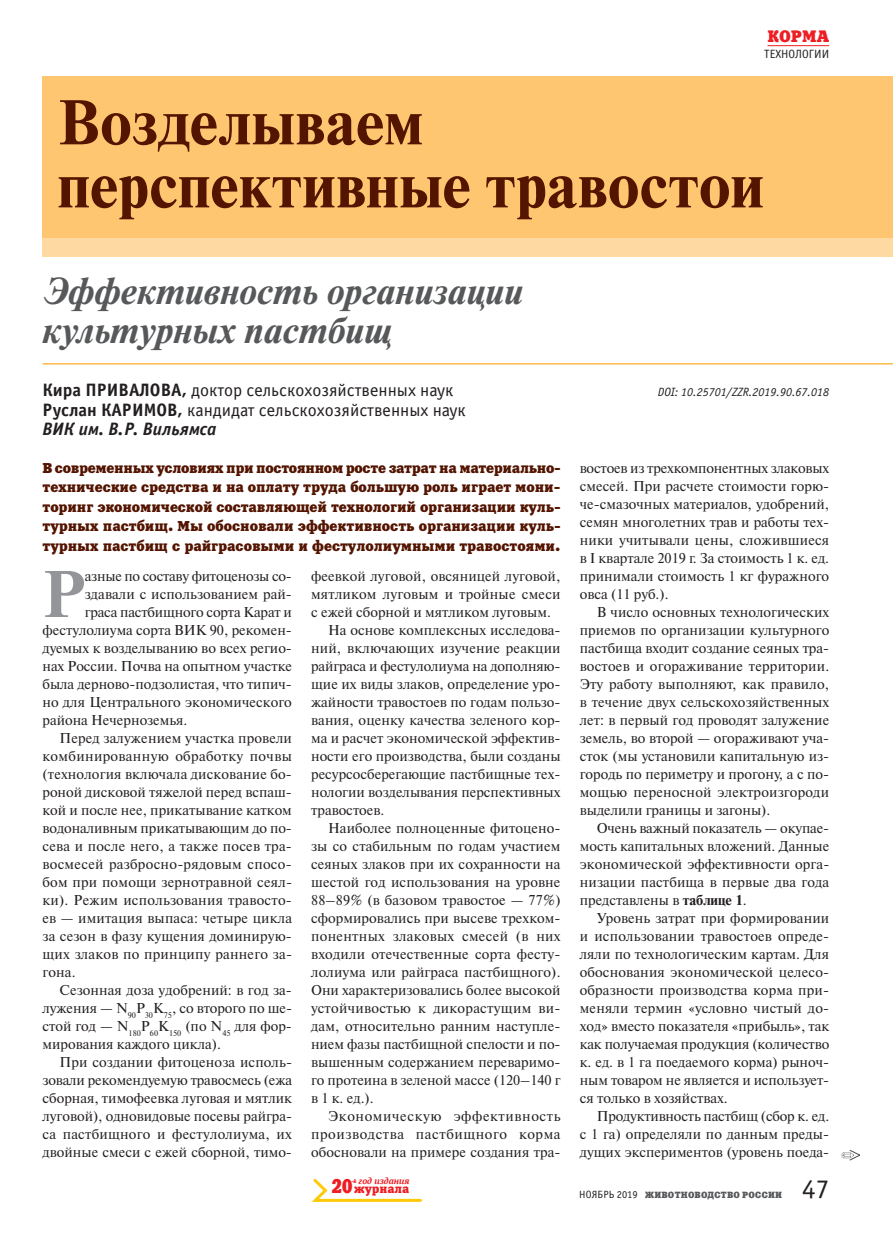
<style>
.page{position:relative;width:893px;height:1234px;background:#fff}
.page>*{position:absolute;margin:0;border:0;box-sizing:border-box;transform-origin:0 0}
.t1{font:700 65.7px "Newton C";color:#939598}
.t2{font:700 63px/63px "Newton C";letter-spacing:.005em;color:#531400}
.t3{font:italic 700 37.5px/39px "Newton C";color:#57585a}
.t4{font:27px "Officina Sans C";color:#231f20}
.t5{font:19.8px "Xenia C";color:#ee1d23;scale:.83 1}
.t6{font:18px/19.5px "Officina Sans C";color:#231f20}
.t7{font:16.5px "Xenia C";color:#ee1d23}
.t8{font:14.25px/18px "Newton C";letter-spacing:.005em;color:#231f20;text-align:justify}
.t9{font:14.25px/19.5px "Xenia C";letter-spacing:-.005em;color:#531400;text-align:justify}
.t10{font:14.25px "Newton C";letter-spacing:-.015em;color:#231f20}
.t11{font:14.25px "Newton C";letter-spacing:.025em;color:#231f20}
.t12{font:14.25px "Newton C";letter-spacing:.04em;color:#231f20}
.t13{font:14.25px "Newton C";letter-spacing:.045em;color:#231f20}
.t14{font:italic 12px "Officina Sans C";color:#231f20}
.t15{font:12px "Officina Sans C";color:#231f20}
.t16{font:12px "Xenia C";color:#ee1d23}
.t17{font:9px "Xenia C";letter-spacing:.025em;color:#57585a}
.t18{font:italic 700 9px "PT Serif";color:#ee1d23}
.s1{font-weight:700}
.s2{font-weight:700;font-style:italic}
.s3{font-family:"Officina Sans C";font-size:10.5px;color:#231f20}
</style>
<div class="page">
<hr style="left:767px;top:45px;width:62px;height:1px;background:#ee1d23">
<svg style="left:311px;top:1179px;width:111px;height:23px"></svg>
<div style="left:43px;top:77px;width:850px;height:162px;background:#fec671"></div>
<div style="left:43px;top:239px;width:850px;height:18px;background:#fed9a1"></div>
<hr style="left:43px;top:363px;width:850px;height:1px;background:#fcb94b">
<svg style="left:842px;top:1150px;width:18px;height:10px"></svg>
<p class="t7" style="left:767px;top:26px;width:63px">КОРМА</p>
<p class="t15" style="left:764px;top:48px;width:67px">ТЕХНОЛОГИИ</p>
<h2 class="t2" style="left:58px;top:91px;width:708px">Возделываем перспективные травостои</h2>
<h3 class="t3" style="left:43px;top:272px;width:482px">Эффективность организации культурных пастбищ</h3>
<p class="t6" style="left:43px;top:381px;width:425px"><span class="s1">Кира ПРИВАЛОВА,</span> доктор сельскохозяйственных наук<br><span class="s1">Руслан КАРИМОВ,</span> кандидат сельскохозяйственных наук<br><span class="s2">ВИК им. В.Р. Вильямса</span></p>
<p class="t9" style="left:43px;top:458px;width:520px">В современных условиях при постоянном росте затрат на материально&shy;технические средства и на оплату труда большую роль играет мони&shy;торинг экономической составляющей технологий организации куль&shy;турных пастбищ. Мы обосновали эффективность организации куль&shy;турных пастбищ с райграсовыми и фестулолиумными травостоями.</p>
<h1 class="t1" style="left:43px;top:557px;width:44px">Р</h1>
<p class="t10" style="left:85px;top:568px;width:209px">азные по составу фитоценозы со-</p>
<p class="t8" style="left:85px;top:585px;width:209px">здавали с использованием рай-</p>
<p class="t10" style="left:85px;top:604px;width:209px">граса пастбищного сорта Карат и</p>
<p class="t8" style="left:43px;top:621px;width:251px">фестулолиума сорта ВИК 90, рекомен-</p>
<p class="t8" style="left:43px;top:639px;width:251px">дуемых к возделыванию во всех регио-</p>
<p class="t8" style="left:43px;top:657px;width:251px">нах России. Почва на опытном участке</p>
<p class="t8" style="left:43px;top:675px;width:251px">была дерново-подзолистая, что типич-</p>
<p class="t8" style="left:43px;top:693px;width:251px">но для Центрального экономического</p>
<p class="t8" style="left:43px;top:711px;width:146px">района Нечерноземья.</p>
<p class="t8" style="left:60px;top:729px;width:234px">Перед залужением участка провели</p>
<p class="t11" style="left:43px;top:748px;width:251px">комбинированную обработку почвы</p>
<p class="t8" style="left:43px;top:765px;width:251px">(технология включала дискование бо-</p>
<p class="t8" style="left:43px;top:783px;width:251px">роной дисковой тяжелой перед вспаш-</p>
<p class="t8" style="left:43px;top:801px;width:251px">кой и после нее, прикатывание катком</p>
<p class="t8" style="left:43px;top:819px;width:251px">водоналивным прикатывающим до по-</p>
<p class="t8" style="left:43px;top:837px;width:251px">сева и после него, а также посев тра-</p>
<p class="t8" style="left:42px;top:855px;width:251px">восмесей разбросно-рядовым спосо-</p>
<p class="t8" style="left:42px;top:873px;width:251px">бом при помощи зернотравной сеял-</p>
<p class="t8" style="left:42px;top:891px;width:251px">ки). Режим использования травосто-</p>
<p class="t8" style="left:42px;top:909px;width:251px">ев — имитация выпаса: четыре цикла</p>
<p class="t8" style="left:42px;top:927px;width:251px">за сезон в фазу кущения доминирую-</p>
<p class="t8" style="left:42px;top:945px;width:251px">щих злаков по принципу раннего за-</p>
<p class="t8" style="left:42px;top:963px;width:35px">гона.</p>
<p class="t8" style="left:60px;top:981px;width:234px">Сезонная доза удобрений: в год за-</p>
<p class="t8" style="left:42px;top:999px;width:251px">лужения — N<sub>90</sub>P<sub>30</sub>K<sub>75</sub>, со второго по ше-</p>
<p class="t8" style="left:43px;top:1017px;width:251px">стой год — N<sub>180</sub>P<sub>60</sub>K<sub>150</sub> (по N<sub>45</sub> для фор-</p>
<p class="t8" style="left:43px;top:1035px;width:180px">мирования каждого цикла).</p>
<p class="t8" style="left:60px;top:1053px;width:234px">При создании фитоценоза исполь-</p>
<p class="t8" style="left:43px;top:1071px;width:251px">зовали рекомендуемую травосмесь (ежа</p>
<p class="t8" style="left:43px;top:1089px;width:251px">сборная, тимофеевка луговая и мятлик</p>
<p class="t8" style="left:43px;top:1107px;width:251px">луговой), одновидовые посевы райгра-</p>
<p class="t8" style="left:43px;top:1125px;width:251px">са пастбищного и фестулолиума, их</p>
<p class="t8" style="left:43px;top:1143px;width:251px">двойные смеси с ежей сборной, тимо-</p>
<p class="t8" style="left:311px;top:567px;width:251px">феевкой луговой, овсяницей луговой,</p>
<p class="t8" style="left:311px;top:585px;width:251px">мятликом луговым и тройные смеси</p>
<p class="t8" style="left:311px;top:603px;width:241px">с ежей сборной и мятликом луговым.</p>
<p class="t8" style="left:328px;top:621px;width:234px">На основе комплексных исследова-</p>
<p class="t8" style="left:311px;top:639px;width:251px">ний, включающих изучение реакции</p>
<p class="t8" style="left:311px;top:657px;width:251px">райграса и фестулолиума на дополняю-</p>
<p class="t8" style="left:311px;top:675px;width:251px">щие их виды злаков, определение уро-</p>
<p class="t8" style="left:311px;top:693px;width:251px">жайности травостоев по годам пользо-</p>
<p class="t8" style="left:311px;top:711px;width:251px">вания, оценку качества зеленого кор-</p>
<p class="t8" style="left:311px;top:729px;width:251px">ма и расчет экономической эффектив-</p>
<p class="t8" style="left:311px;top:747px;width:251px">ности его производства, были созданы</p>
<p class="t8" style="left:311px;top:765px;width:251px">ресурсосберегающие пастбищные тех-</p>
<p class="t8" style="left:311px;top:783px;width:251px">нологии возделывания перспективных</p>
<p class="t8" style="left:311px;top:801px;width:75px">травостоев.</p>
<p class="t8" style="left:328px;top:819px;width:234px">Наиболее полноценные фитоцено-</p>
<p class="t8" style="left:311px;top:837px;width:251px">зы со стабильным по годам участием</p>
<p class="t8" style="left:311px;top:855px;width:251px">сеяных злаков при их сохранности на</p>
<p class="t8" style="left:311px;top:873px;width:251px">шестой год использования на уровне</p>
<p class="t8" style="left:311px;top:891px;width:251px">88–89% (в базовом травостое — 77%)</p>
<p class="t8" style="left:311px;top:909px;width:251px">сформировались при высеве трехком-</p>
<p class="t8" style="left:311px;top:927px;width:251px">понентных злаковых смесей (в них</p>
<p class="t8" style="left:311px;top:945px;width:251px">входили отечественные сорта фесту-</p>
<p class="t8" style="left:311px;top:963px;width:251px">лолиума или райграса пастбищного).</p>
<p class="t8" style="left:311px;top:981px;width:251px">Они характеризовались более высокой</p>
<p class="t8" style="left:311px;top:999px;width:251px">устойчивостью к дикорастущим ви-</p>
<p class="t8" style="left:311px;top:1017px;width:251px">дам, относительно ранним наступле-</p>
<p class="t8" style="left:311px;top:1035px;width:251px">нием фазы пастбищной спелости и по-</p>
<p class="t8" style="left:311px;top:1053px;width:251px">вышенным содержанием переваримо-</p>
<p class="t8" style="left:311px;top:1071px;width:251px">го протеина в зеленой массе (120–140 г</p>
<p class="t8" style="left:311px;top:1089px;width:64px">в 1 к. ед.).</p>
<p class="t13" style="left:328px;top:1108px;width:234px">Экономическую эффективность</p>
<p class="t12" style="left:311px;top:1126px;width:251px">производства пастбищного корма</p>
<p class="t8" style="left:311px;top:1143px;width:251px">обосновали на примере создания тра-</p>
<p class="t18" style="left:351px;top:1174px;width:59px"><sup>-й</sup> год издания</p>
<p class="t16" style="left:354px;top:1181px;width:57px">журнала</p>
<h3 class="t5" style="left:332px;top:1173px;width:26px">20</h3>
<p class="t14" style="left:658px;top:385px;width:173px">DOI: 10.25701/ZZR.2019.90.67.018</p>
<p class="t8" style="left:580px;top:459px;width:251px">востоев из трехкомпонентных злаковых смесей. При расчете стоимости горю&shy;че-смазочных материалов, удобрений, семян многолетних трав и работы тех&shy;ники учитывали цены, сложившиеся в I квартале 2019 г. За стоимость 1 к. ед. принимали стоимость 1 кг фуражного овса (11 руб.).</p>
<p class="t8" style="left:580px;top:603px;width:251px;text-indent:17px">В число основных технологических приемов по организации культурного пастбища входит создание сеяных тра&shy;востоев и огораживание территории.<br>Эту работу выполняют, как правило, в течение двух сельскохозяйственных лет: в первый год проводят залужение земель, во второй — огораживают уча&shy;сток (мы установили капитальную из&shy;городь по периметру и прогону, а с по&shy;мощью переносной электроизгороди выделили границы и загоны).</p>
<p class="t8" style="left:580px;top:819px;width:251px;text-indent:17px">Очень важный показатель — окупае&shy;мость капитальных вложений. Данные экономической эффективности орга&shy;низации пастбища в первые два года представлены в <span class="s1">таблице 1</span>.</p>
<p class="t8" style="left:580px;top:909px;width:251px;text-indent:17px">Уровень затрат при формировании и использовании травостоев опреде&shy;ляли по технологическим картам. Для обоснования экономической целесо&shy;образности производства корма при&shy;меняли термин «условно чистый до&shy;ход» вместо показателя «прибыль», так как получаемая продукция (количество к. ед. в 1 га поедаемого корма) рыноч&shy;ным товаром не является и использует&shy;ся только в хозяйствах.</p>
<p class="t8" style="left:580px;top:1107px;width:251px;text-indent:17px">Продуктивность пастбищ (сбор к. ед. с 1 га) определяли по данным преды&shy;дущих экспериментов (уровень поеда-</p>
<p class="t17" style="left:579px;top:1188px;width:204px"><span class="s3">НОЯБРЬ 2019</span> ЖИВОТНОВОДСТВО РОССИИ</p>
<h3 class="t4" style="left:802px;top:1174px;width:28px">47</h3>
</div>
